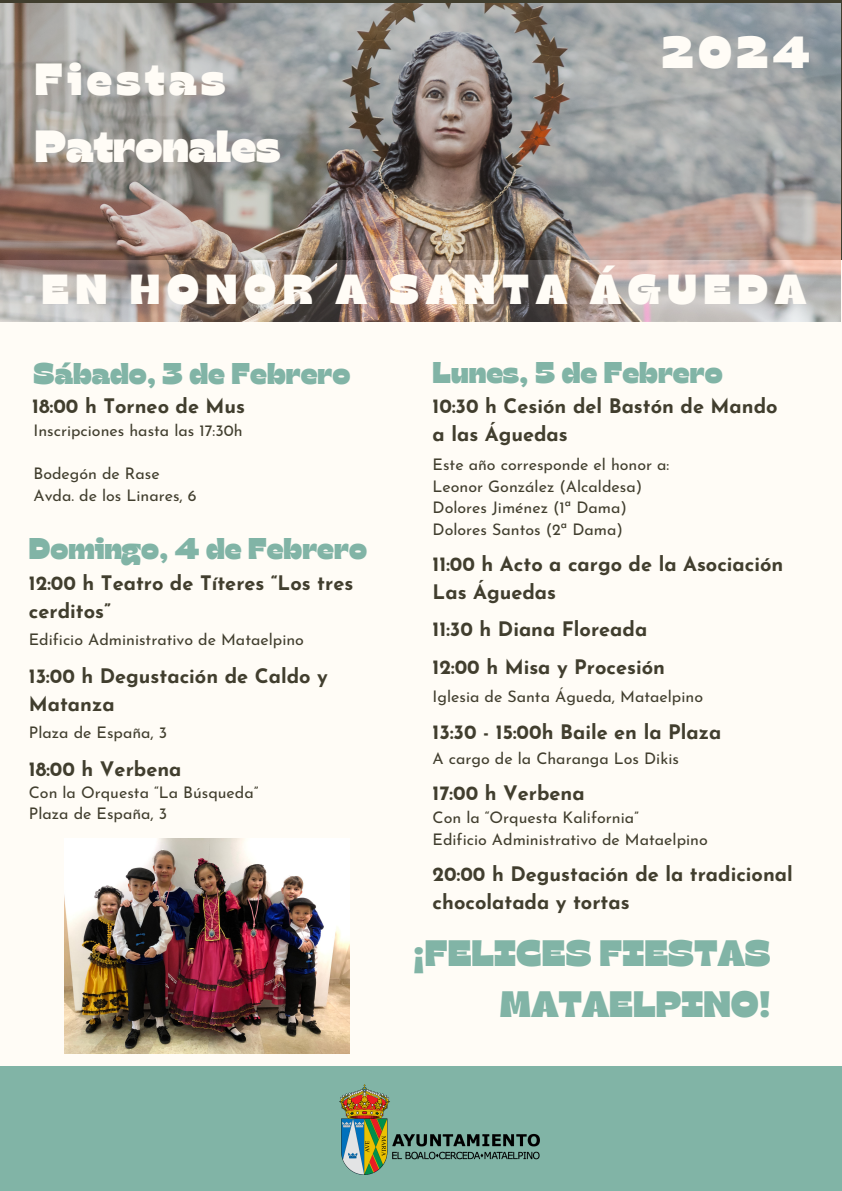
<style>
.page{position:relative;width:842px;height:1191px;background:#fff}
.page>*{position:absolute;margin:0;border:0;box-sizing:border-box;transform-origin:0 0}
.t1{font:45px "Gulfs Display";color:#fffcf6}
.t2{font:45px "Gulfs Display";letter-spacing:.105em;color:#fffcf6}
.t3{font:45px "Gulfs Display";letter-spacing:.05em;color:#fffcf6}
.t4{font:41.9px "Gulfs Display";letter-spacing:.165em;color:#fffcf6}
.t5{font:36.8px/51px "Gulfs Display";color:#81b4a6;text-align:right}
.t6{font:30px "Gulfs Display";color:#81b4a6}
.t7{font:700 20px/27.8px "Josefin Sans";color:#413e2e}
.t8{font:16px/21.8px "Josefin Sans";color:#413e2e}
</style>
<div class="page">
<div style="left:0;top:0;width:842px;height:1190px;background:#fffcf6"></div>
<img style="left:0;top:4px;width:841px;height:317px">
<div style="left:0;top:1066px;width:842px;height:124px;background:#81b4a6"></div>
<img style="left:340px;top:1084px;width:200px;height:89px">
<img style="left:64px;top:838px;width:286px;height:215px">
<h1 class="t2" style="left:35px;top:50px;width:192px">Fiestas</h1>
<h2 class="t1" style="left:35px;top:117px;width:247px">Patronales</h2>
<p class="t3" style="left:662px;top:23px;width:149px">2024</p>
<p class="t4" style="left:42px;top:262px;width:766px">EN HONOR A SANTA ÁGUEDA</p>
<p class="t6" style="left:33px;top:354px;width:318px">Sábado, 3 de Febrero</p>
<p class="t7" style="left:32px;top:394px;width:214px">18:00 h Torneo de Mus</p>
<p class="t8" style="left:33px;top:421px;width:211px">Inscripciones hasta las 17:30h</p>
<p class="t8" style="left:33px;top:464px;width:165px">Bodegón de Rase<br>Avda. de los Linares, 6</p>
<p class="t6" style="left:29px;top:529px;width:340px">Domingo, 4 de Febrero</p>
<p class="t7" style="left:29px;top:571px;width:326px">12:00 h Teatro de Títeres “Los tres cerditos”</p>
<h5 class="t8" style="left:29px;top:630px;width:277px">Edificio Administrativo de Mataelpino</h5>
<h5 class="t7" style="left:29px;top:664px;width:300px">13:00 h Degustación de Caldo y<br>Matanza</h5>
<p class="t6" style="left:433px;top:353px;width:292px">Lunes, 5 de Febrero</p>
<p class="t7" style="left:433px;top:394px;width:346px">10:30 h Cesión del Bastón de Mando a las Águedas</p>
<h5 class="t8" style="left:433px;top:455px;width:238px">Este año corresponde el honor a:</h5>
<h5 class="t8" style="left:433px;top:476px;width:211px">Leonor González (Alcaldesa)</h5>
<p class="t8" style="left:433px;top:498px;width:196px">Dolores Jiménez (1ª Dama)</p>
<p class="t8" style="left:433px;top:520px;width:192px">Dolores Santos (2ª Dama)</p>
<h4 class="t7" style="left:433px;top:552px;width:352px">11:00 h Acto a cargo de la Asociación<br>Las Águedas</h4>
<h5 class="t7" style="left:433px;top:617px;width:216px">11:30 h Diana Floreada</h5>
<h5 class="t7" style="left:433px;top:654px;width:234px">12:00 h Misa y Procesión</h5>
<h4 class="t8" style="left:433px;top:687px;width:272px">Iglesia de Santa Águeda, Mataelpino</h4>
<h5 class="t8" style="left:29px;top:723px;width:140px">Plaza de España, 3</h5>
<p class="t7" style="left:433px;top:720px;width:290px">13:30 - 15:00h Baile en la Plaza</p>
<h5 class="t7" style="left:29px;top:756px;width:154px">18:00 h Verbena</h5>
<h4 class="t8" style="left:433px;top:749px;width:248px">A cargo de la Charanga Los Dikis</h4>
<p class="t8" style="left:29px;top:782px;width:231px">Con la Orquesta “La Búsqueda”</p>
<h5 class="t8" style="left:29px;top:804px;width:140px">Plaza de España, 3</h5>
<p class="t7" style="left:433px;top:781px;width:154px">17:00 h Verbena</p>
<p class="t8" style="left:433px;top:808px;width:208px">Con la “Orquesta Kalifornia”</p>
<h5 class="t8" style="left:433px;top:829px;width:277px">Edificio Administrativo de Mataelpino</h5>
<h5 class="t7" style="left:433px;top:862px;width:362px">20:00 h Degustación de la tradicional chocolatada y tortas</h5>
<h3 class="t5" style="left:413px;top:925px;width:360px">¡FELICES FIESTAS<br>MATAELPINO!</h3>
</div>
